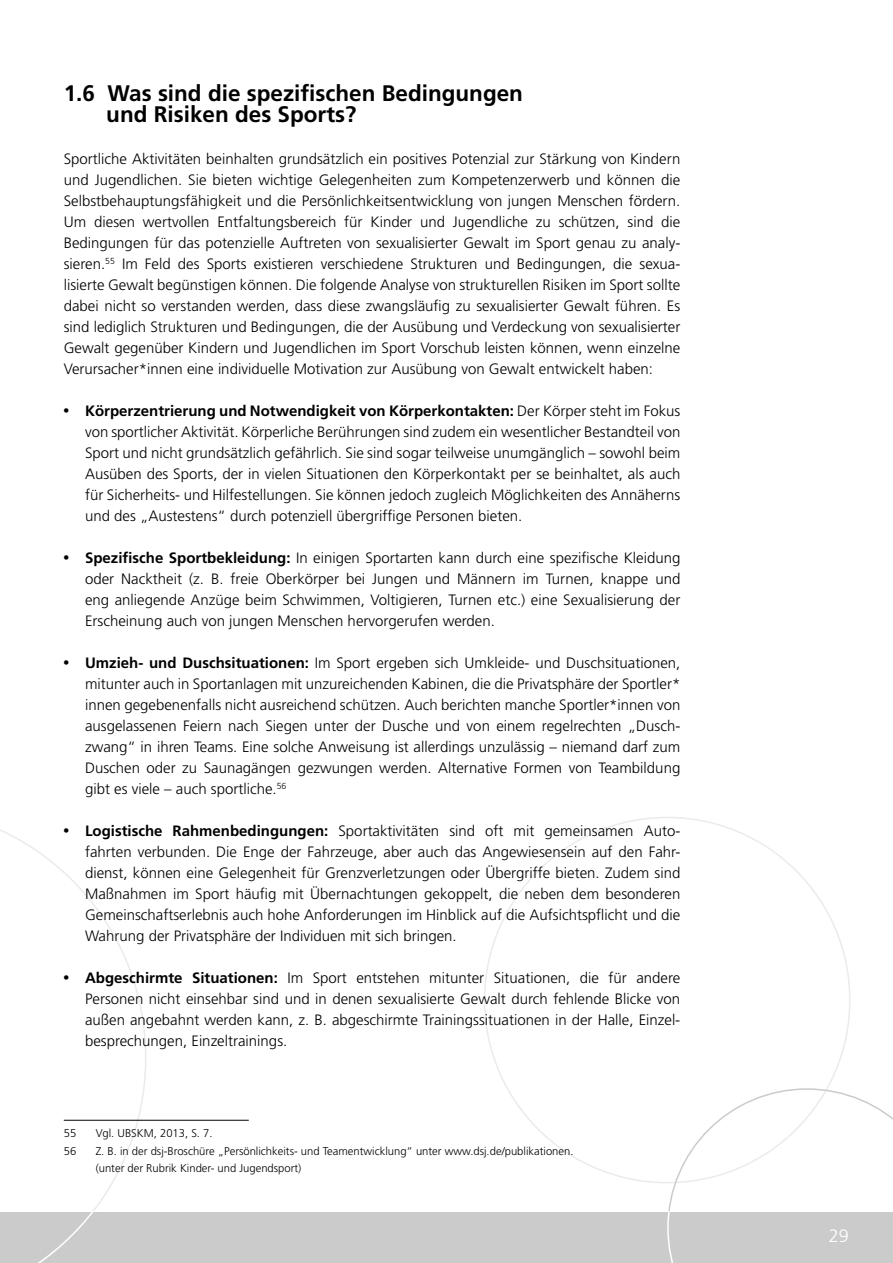
<style>
.page{position:relative;width:893px;height:1263px;background:#fff}
.page>*{position:absolute;margin:0;border:0;box-sizing:border-box;transform-origin:0 0}
.t1{font:700 22.5px/21px "Frutiger";color:#000}
.t2{font:300 18px "Frutiger";color:#fff}
.copy_rechts{font:300 15px/21px "Frutiger";color:#000;text-align:justify}
.Fußnote{font:300 11.25px/16.5px "Frutiger";color:#000}
.s1{font-family:"Blur";font-weight:500}
.s2{font-weight:700}
</style>
<div class="page">
<svg style="left:0;top:829px;width:146px;height:382px"></svg>
<div style="left:0;top:1212px;width:893px;height:51px;background:#cbcbcb"></div>
<svg style="left:38px;top:1212px;width:55px;height:51px"></svg>
<svg style="left:667px;top:1088px;width:226px;height:175px"></svg>
<hr style="left:64px;top:1120px;width:185px;height:1px;background:#000">
<p class="t1" style="left:106px;top:82px;width:418px;text-indent:-43px">1.6 Was sind die spezifischen Bedingungen und Risiken des Sports?</p>
<p class="copy_rechts" style="left:64px;top:148px;width:618px">Sportliche Aktivitäten beinhalten grundsätzlich ein positives Potenzial zur Stärkung von Kindern und Jugendlichen. Sie bieten wichtige Gelegenheiten zum Kompetenzerwerb und können die Selbstbehauptungsfähigkeit und die Persönlichkeitsentwicklung von jungen Menschen fördern.<br>Um diesen wertvollen Entfaltungsbereich für Kinder und Jugendliche zu schützen, sind die Bedingungen für das potenzielle Auftreten von sexualisierter Gewalt im Sport genau zu analy&shy;sieren.<sup>55</sup> Im Feld des Sports existieren verschiedene Strukturen und Bedingungen, die sexua&shy;lisierte Gewalt begünstigen können. Die folgende Analyse von strukturellen Risiken im Sport sollte dabei nicht so verstanden werden, dass diese zwangsläufig zu sexualisierter Gewalt führen. Es sind lediglich Strukturen und Bedingungen, die der Ausübung und Verdeckung von sexualisierter Gewalt gegenüber Kindern und Jugendlichen im Sport Vorschub leisten können, wenn einzelne Verursacher*innen eine individuelle Motivation zur Ausübung von Gewalt entwickelt haben:</p>
<p class="copy_rechts" style="left:85px;top:400px;width:597px;text-indent:-21px"><span class="s1">•</span> <span class="s2">Körperzentrierung und Notwendigkeit von Körperkontakten:</span> Der Körper steht im Fokus von sportlicher Aktivität. Körperliche Berührungen sind zudem ein wesentlicher Bestandteil von Sport und nicht grundsätzlich gefährlich. Sie sind sogar teilweise unumgänglich – sowohl beim Ausüben des Sports, der in vielen Situationen den Körperkontakt per se beinhaltet, als auch für Sicherheits- und Hilfestellungen. Sie können jedoch zugleich Möglichkeiten des Annäherns und des „Austestens“ durch potenziell übergriffige Personen bieten.</p>
<p class="copy_rechts" style="left:85px;top:547px;width:597px;text-indent:-21px"><span class="s1">•</span> <span class="s2">Spezifische Sportbekleidung:</span> In einigen Sportarten kann durch eine spezifische Kleidung oder Nacktheit (z. B. freie Oberkörper bei Jungen und Männern im Turnen, knappe und eng anliegende Anzüge beim Schwimmen, Voltigieren, Turnen etc.) eine Sexualisierung der Erscheinung auch von jungen Menschen hervorgerufen werden.</p>
<p class="copy_rechts" style="left:85px;top:652px;width:597px;text-indent:-21px"><span class="s1">•</span> <span class="s2">Umzieh- und Duschsituationen:</span> Im Sport ergeben sich Umkleide- und Duschsituationen, mitunter auch in Sportanlagen mit unzureichenden Kabinen, die die Privatsphäre der Sportler* innen gegebenenfalls nicht ausreichend schützen. Auch berichten manche Sportler*innen von ausgelassenen Feiern nach Siegen unter der Dusche und von einem regelrechten „Dusch&shy;zwang“ in ihren Teams. Eine solche Anweisung ist allerdings unzulässig – niemand darf zum Duschen oder zu Saunagängen gezwungen werden. Alternative Formen von Teambildung gibt es viele – auch sportliche.<sup>56</sup></p>
<p class="copy_rechts" style="left:85px;top:820px;width:597px;text-indent:-21px"><span class="s1">•</span> <span class="s2">Logistische Rahmenbedingungen:</span> Sportaktivitäten sind oft mit gemeinsamen Auto&shy;fahrten verbunden. Die Enge der Fahrzeuge, aber auch das Angewiesensein auf den Fahr&shy;dienst, können eine Gelegenheit für Grenzverletzungen oder Übergriffe bieten. Zudem sind Maßnahmen im Sport häufig mit Übernachtungen gekoppelt, die neben dem besonderen Gemeinschaftserlebnis auch hohe Anforderungen im Hinblick auf die Aufsichtspflicht und die Wahrung der Privatsphäre der Individuen mit sich bringen.</p>
<p class="copy_rechts" style="left:85px;top:967px;width:597px;text-indent:-21px"><span class="s1">•</span> <span class="s2">Abgeschirmte Situationen:</span> Im Sport entstehen mitunter Situationen, die für andere Personen nicht einsehbar sind und in denen sexualisierte Gewalt durch fehlende Blicke von außen angebahnt werden kann, z. B. abgeschirmte Trainingssituationen in der Halle, Einzel&shy;besprechungen, Einzeltrainings.</p>
<p class="Fußnote" style="left:64px;top:1124px;width:14px">55</p>
<p class="Fußnote" style="left:96px;top:1124px;width:118px">Vgl. UBSKM, 2013, S. 7.</p>
<p class="Fußnote" style="left:64px;top:1143px;width:14px">56</p>
<p class="Fußnote" style="left:96px;top:1143px;width:479px">Z. B. in der dsj-Broschüre „Persönlichkeits- und Teamentwicklung“ unter www.dsj.de/publikationen. (unter der Rubrik Kinder- und Jugendsport)</p>
<p class="t2" style="left:829px;top:1226px;width:22px">29</p>
</div>
